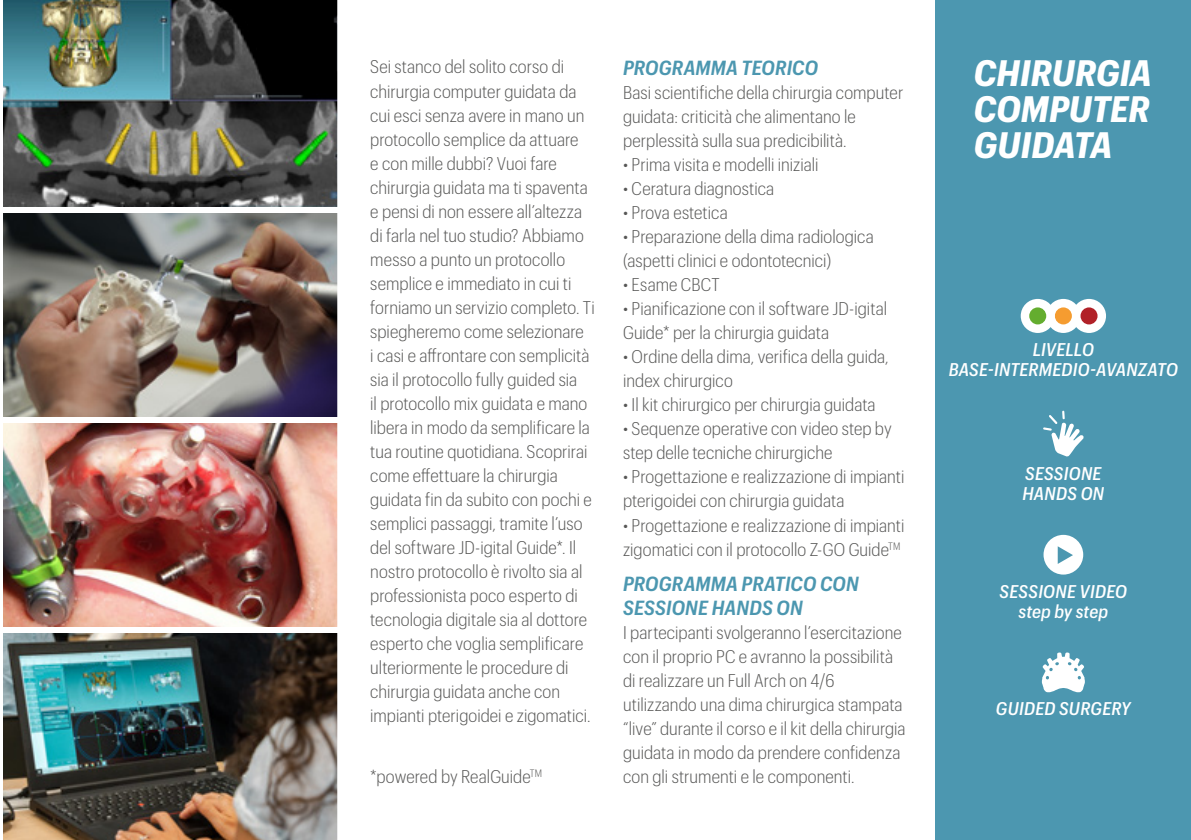
<style>
.page{position:relative;width:1191px;height:840px;background:#fff}
.page>*{position:absolute;margin:0;border:0;box-sizing:border-box;transform-origin:0 0}
.t1{font:italic 700 36px/36px "Graphik Compact";color:#fff;text-align:justify}
.t2{font:italic 600 20px/24px "Graphik Compact";letter-spacing:.005em;color:#4c97b0}
.t3{font:300 18px/24px "Graphik Compact";letter-spacing:.005em;color:#575756}
.t4{font:italic 500 18px/20px "Graphik Compact";letter-spacing:.01em;color:#fff;text-align:center}
</style>
<div class="page">
<div style="left:935px;top:0;width:256px;height:839px;background:#4c97b0"></div>
<img style="left:3px;top:0;width:335px;height:207px">
<img style="left:3px;top:213px;width:335px;height:204px">
<img style="left:3px;top:423px;width:335px;height:203px">
<img style="left:3px;top:626px;width:335px;height:213px">
<svg style="left:1043px;top:534px;width:40px;height:40px"></svg>
<svg style="left:1043px;top:410px;width:40px;height:46px"></svg>
<svg style="left:1041px;top:652px;width:43px;height:40px"></svg>
<div style="left:1046px;top:299px;width:34px;height:34px;background:#fff;border-radius:50%"></div>
<div style="left:1054px;top:307px;width:17px;height:17px;background:#f59c30;border-radius:50%"></div>
<div style="left:1072px;top:299px;width:34px;height:34px;background:#fff;border-radius:50%"></div>
<div style="left:1080px;top:307px;width:17px;height:17px;background:#b12128;border-radius:50%"></div>
<div style="left:1020px;top:299px;width:34px;height:34px;background:#fff;border-radius:50%"></div>
<div style="left:1029px;top:307px;width:17px;height:17px;background:#64ad2f;border-radius:50%"></div>
<p class="t3" style="left:370px;top:54px;width:226px">Sei stanco del solito corso di chirurgia computer guidata da cui esci senza avere in mano un protocollo semplice da attuare<br>e con mille dubbi? Vuoi fare chirurgia guidata ma ti spaventa e pensi di non essere all’altezza di farla nel tuo studio? Abbiamo messo a punto un protocollo semplice e immediato in cui ti forniamo un servizio completo. Ti spiegheremo come selezionare<br>i casi e affrontare con semplicità sia il protocollo fully guided sia<br>il protocollo mix guidata e mano libera in modo da semplificare la tua routine quotidiana. Scoprirai come effettuare la chirurgia guidata fin da subito con pochi e semplici passaggi, tramite l’uso del software JD-igital Guide*. Il nostro protocollo è rivolto sia al professionista poco esperto di tecnologia digitale sia al dottore esperto che voglia semplificare ulteriormente le procedure di chirurgia guidata anche con impianti pterigoidei e zigomatici.</p>
<p class="t2" style="left:623px;top:54px;width:197px">PROGRAMMA TEORICO</p>
<p class="t3" style="left:623px;top:79px;width:282px">Basi scientifiche della chirurgia computer guidata: criticità che alimentano le perplessità sulla sua predicibilità.</p>
<p class="t3" style="left:623px;top:151px;width:197px">• Prima visita e modelli iniziali</p>
<p class="t3" style="left:623px;top:175px;width:153px">• Ceratura diagnostica</p>
<p class="t3" style="left:623px;top:199px;width:106px">• Prova estetica</p>
<p class="t3" style="left:623px;top:223px;width:252px">• Preparazione della dima radiologica (aspetti clinici e odontotecnici)</p>
<p class="t3" style="left:623px;top:271px;width:98px">• Esame CBCT</p>
<p class="t3" style="left:623px;top:295px;width:265px">• Pianificazione con il software JD-igital<br>Guide* per la chirurgia guidata</p>
<p class="t3" style="left:623px;top:343px;width:267px">• Ordine della dima, verifica della guida, index chirurgico</p>
<p class="t3" style="left:623px;top:391px;width:254px">• Il kit chirurgico per chirurgia guidata</p>
<p class="t3" style="left:623px;top:415px;width:270px">• Sequenze operative con video step by step delle tecniche chirurgiche</p>
<p class="t3" style="left:623px;top:463px;width:283px">• Progettazione e realizzazione di impianti pterigoidei con chirurgia guidata</p>
<p class="t3" style="left:623px;top:511px;width:283px">• Progettazione e realizzazione di impianti zigomatici con il protocollo Z-GO Guide<sup>TM</sup></p>
<p class="t2" style="left:623px;top:570px;width:237px">PROGRAMMA PRATICO CON<br>SESSIONE HANDS ON</p>
<p class="t3" style="left:623px;top:619px;width:284px">I partecipanti svolgeranno l’esercitazione con il proprio PC e avranno la possibilità di realizzare un Full Arch on 4/6 utilizzando una dima chirurgica stampata “live” durante il corso e il kit della chirurgia guidata in modo da prendere confidenza con gli strumenti e le componenti.</p>
<p class="t3" style="left:370px;top:763px;width:173px">*powered by RealGuide<sup>TM</sup></p>
<h1 class="t1" style="left:974px;top:52px;width:180px">CHIRURGIA COMPUTER GUIDATA</h1>
<p class="t4" style="left:948px;top:338px;width:231px">LIVELLO<br>BASE-INTERMEDIO-AVANZATO</p>
<p class="t4" style="left:1022px;top:461px;width:83px;text-align:left">SESSIONE<br>HANDS ON</p>
<p class="t4" style="left:999px;top:579px;width:129px">SESSIONE VIDEO step by step</p>
<p class="t4" style="left:996px;top:697px;width:136px">GUIDED SURGERY</p>
</div>
